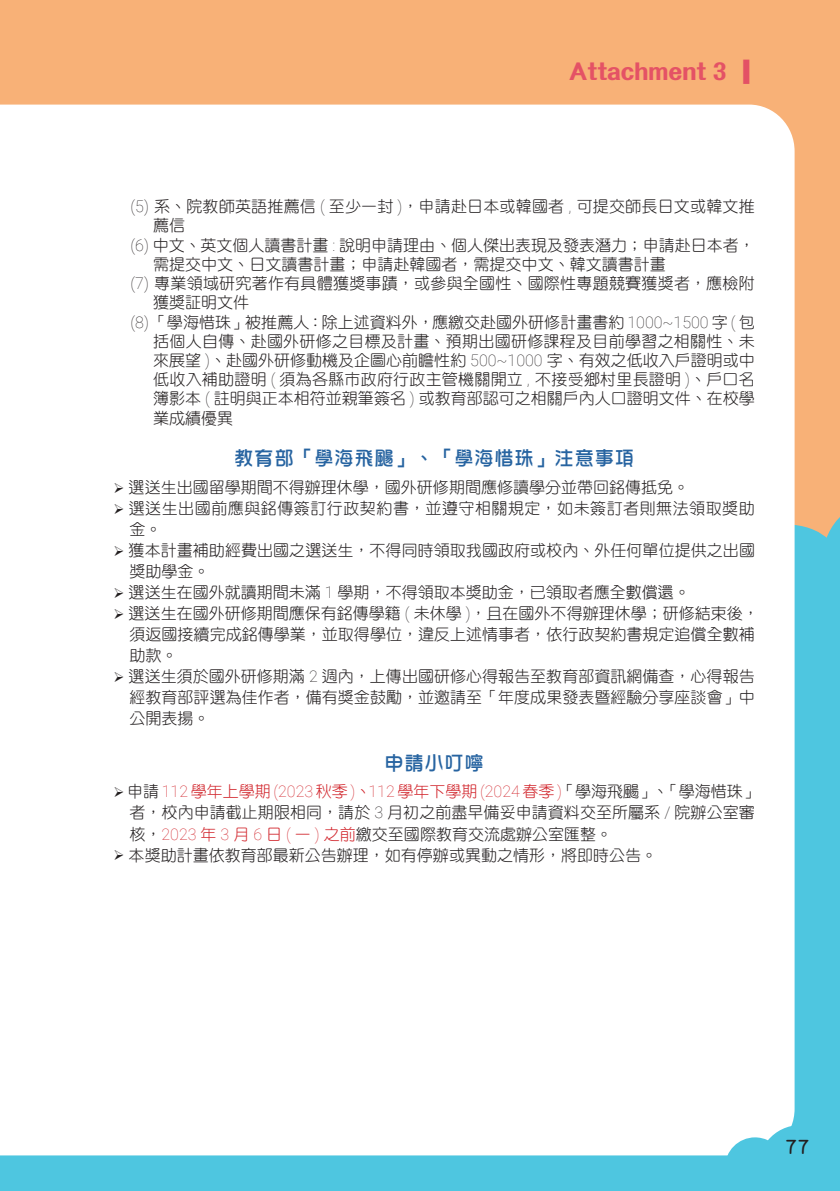
<style>
.page{position:relative;width:840px;height:1191px;background:#fff}
.page>*{position:absolute;margin:0;border:0;box-sizing:border-box;transform-origin:0 0}
.頁眉中{font:800 24px "M Elle HK";color:#e45265}
.t1{font:800 24px "M Elle HK";color:#e35165}
.t2{font:22px "DF Yuan Std W7";color:#231f20}
.藍標{font:20px "DF Hua Zong W5 WIN BF";color:#2764a1}
._00-內文-9_6_齊頭{font:16px/21px "DF Yuan Std W3";color:#231f20}
._1{font:16px/19.2px "DF Yuan Std W3";color:#231f20}
._00-內文-9_6_齊頭-2{font:16px/21px "DF Yuan Std W3";letter-spacing:.03em;color:#231f20}
.s1{font-family:"Roboto";font-weight:100}
.s2{font-family:"Roboto";font-weight:100;color:#d1232a}
.s3{color:#d1232a}
</style>
<div class="page">
<div style="left:0;top:0;width:839px;height:984px;background:#f8b177"></div>
<div style="left:0;top:503px;width:839px;height:688px;background:#4ec6e0"></div>
<div style="left:0;top:105px;width:794px;height:1050px;background:#fff"></div>
<svg style="left:724px;top:1125px;width:115px;height:42px"></svg>
<p class="頁眉中" style="left:568px;top:53px;width:159px">Attachment 3</p>
<h1 class="t1" style="left:743px;top:54px;width:25px">▎</h1>
<p class="_1" style="left:153px;top:197px;width:602px;text-indent:-23px"><span class="s1">(5)</span> 系、院教師英語推薦信 <span class="s1">(</span> 至少一封 <span class="s1">)</span>，申請赴日本或韓國者 <span class="s1">,</span> 可提交師長日文或韓文推薦信</p>
<p class="_1" style="left:153px;top:235px;width:602px;text-indent:-23px"><span class="s1">(6)</span> 中文、英文個人讀書計畫 <span class="s1">:</span> 說明申請理由、個人傑出表現及發表潛力；申請赴日本者，需提交中文、日文讀書計畫；申請赴韓國者，需提交中文、韓文讀書計畫</p>
<p class="_1" style="left:153px;top:273px;width:602px;text-indent:-23px"><span class="s1">(7)</span> 專業領域研究著作有具體獲獎事蹟，或參與全國性、國際性專題競賽獲獎者，應檢附獲獎証明文件</p>
<p class="_1" style="left:153px;top:312px;width:602px;text-align:justify;text-indent:-23px"><span class="s1">(8)</span> 「學海惜珠」被推薦人：除上述資料外，應繳交赴國外研修計畫書約 <span class="s1">1000~1500</span> 字 <span class="s1">(</span> 包括個人自傳、赴國外研修之目標及計畫、預期出國研修課程及目前學習之相關性、未來展望 <span class="s1">)</span>、赴國外研修動機及企圖心前瞻性約 <span class="s1">500~1000</span> 字、有效之低收入戶證明或中低收入補助證明 <span class="s1">(</span> 須為各縣市政府行政主管機關開立 <span class="s1">,</span> 不接受鄉村里長證明 <span class="s1">)</span>、戶口名簿影本 <span class="s1">(</span> 註明與正本相符並親筆簽名 <span class="s1">)</span> 或教育部認可之相關戶內人口證明文件、在校學業成績優異</p>
<p class="藍標" style="left:234px;top:448px;width:401px">教育部「學海飛颺」、「學海惜珠」注意事項</p>
<p class="_00-內文-9_6_齊頭" style="left:113px;top:476px;width:577px">➢ 選送生出國留學期間不得辦理休學，國外研修期間應修讀學分並帶回銘傳抵免。</p>
<p class="_00-內文-9_6_齊頭-2" style="left:129px;top:497px;width:626px;text-indent:-16px">➢ 選送生出國前應與銘傳簽訂行政契約書，並遵守相關規定，如未簽訂者則無法領取獎助金。</p>
<p class="_00-內文-9_6_齊頭" style="left:129px;top:539px;width:626px;text-indent:-16px">➢ 獲本計畫補助經費出國之選送生，不得同時領取我國政府或校內、外任何單位提供之出國獎助學金。</p>
<p class="_00-內文-9_6_齊頭" style="left:113px;top:581px;width:577px">➢ 選送生在國外就讀期間未滿 <span class="s1">1</span> 學期，不得領取本獎助金，已領取者應全數償還。</p>
<p class="_00-內文-9_6_齊頭" style="left:129px;top:602px;width:630px;text-indent:-16px">➢ 選送生在國外研修期間應保有銘傳學籍 <span class="s1">(</span> 未休學 <span class="s1">)</span>，且在國外不得辦理休學；研修結束後，須返國接續完成銘傳學業，並取得學位，違反上述情事者，依行政契約書規定追償全數補助款。</p>
<p class="_00-內文-9_6_齊頭" style="left:129px;top:665px;width:626px;text-align:justify;text-indent:-16px">➢ 選送生須於國外研修期滿 <span class="s1">2</span> 週內，上傳出國研修心得報告至教育部資訊網備查，心得報告經教育部評選為佳作者，備有獎金鼓勵，並邀請至「年度成果發表暨經驗分享座談會」中公開表揚。</p>
<p class="藍標" style="left:384px;top:752px;width:101px">申請小叮嚀</p>
<p class="_00-內文-9_6_齊頭" style="left:129px;top:781px;width:630px;text-indent:-16px">➢ 申請 <span class="s2">112</span> <span class="s3">學年上學期</span> <span class="s2">(2023</span> <span class="s3">秋季</span> <span class="s2">)</span><span class="s3">、</span><span class="s2">112</span> <span class="s3">學年下學期</span> <span class="s2">(2024</span> <span class="s3">春季</span> <span class="s2">)</span>「學海飛颺」、「學海惜珠」者，校內申請截止期限相同，請於 <span class="s1">3</span> 月初之前盡早備妥申請資料交至所屬系 <span class="s1">/</span> 院辦公室審核，<span class="s2">2023</span> <span class="s3">年</span> <span class="s2">3</span> <span class="s3">月</span> <span class="s2">6</span> <span class="s3">日</span> <span class="s2">(</span> <span class="s3">一</span> <span class="s2">)</span> <span class="s3">之前</span>繳交至國際教育交流處辦公室匯整。</p>
<p class="_00-內文-9_6_齊頭" style="left:113px;top:844px;width:545px">➢ 本獎助計畫依教育部最新公告辦理，如有停辦或異動之情形，將即時公告。</p>
<h2 class="t2" style="left:784px;top:1134px;width:26px">77</h2>
</div>
